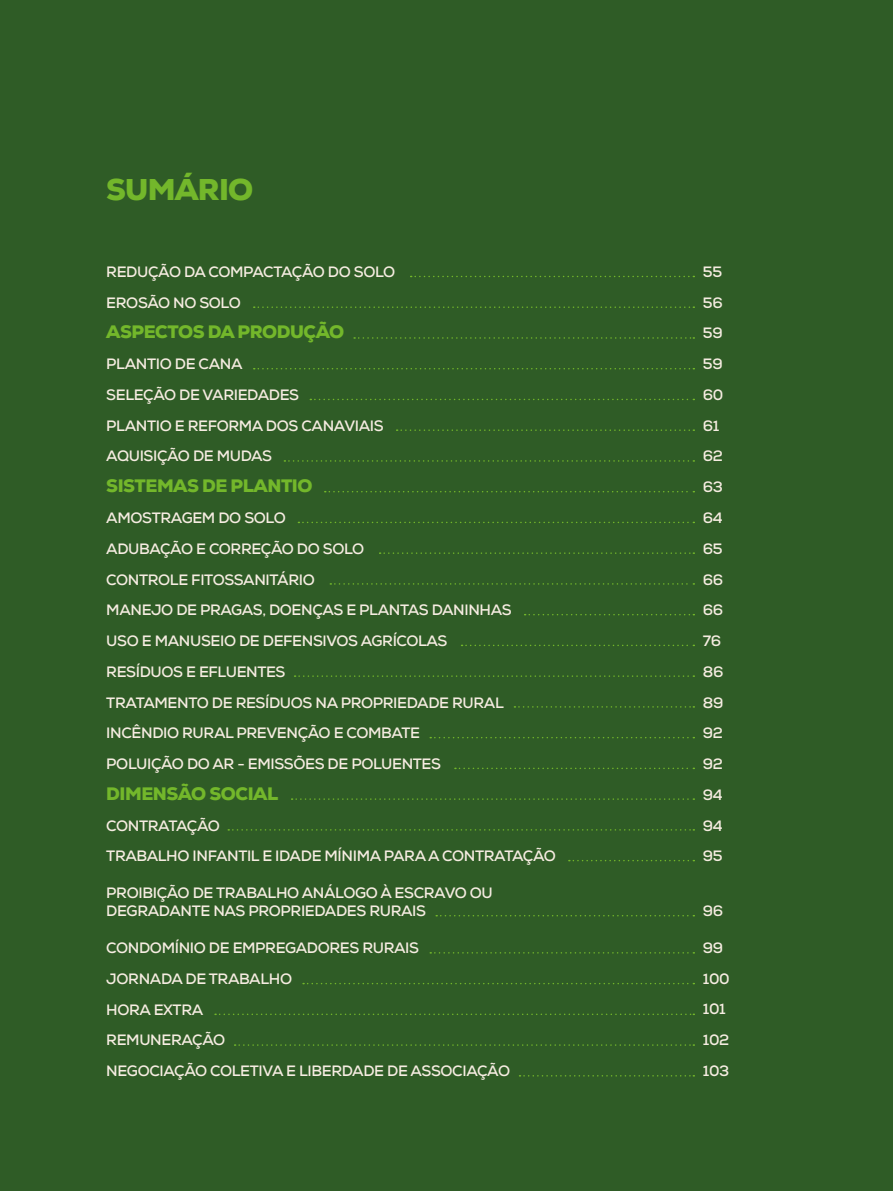
<style>
.page{position:relative;width:893px;height:1191px;background:#2f5c26}
.page>*{position:absolute;margin:0;border:0;box-sizing:border-box;transform-origin:0 0}
.t1{font:900 30px "Nexa";letter-spacing:-.025em;color:#73b72b}
.t2{font:900 18px "Nexa";letter-spacing:-.025em;color:#73b72b}
.t3{font:700 15px/30.8px "Nexa";letter-spacing:-.025em;color:#f6ece1}
</style>
<div class="page">
<svg style="left:411px;top:276px;width:283px;height:1px"></svg>
<svg style="left:310px;top:399px;width:384px;height:1px"></svg>
<svg style="left:330px;top:583px;width:364px;height:1px"></svg>
<svg style="left:455px;top:767px;width:239px;height:2px"></svg>
<svg style="left:430px;top:952px;width:264px;height:1px"></svg>
<svg style="left:254px;top:306px;width:440px;height:2px"></svg>
<svg style="left:397px;top:429px;width:297px;height:2px"></svg>
<svg style="left:525px;top:614px;width:169px;height:1px"></svg>
<svg style="left:292px;top:798px;width:402px;height:2px"></svg>
<svg style="left:303px;top:982px;width:391px;height:2px"></svg>
<svg style="left:354px;top:337px;width:340px;height:2px"></svg>
<svg style="left:298px;top:521px;width:396px;height:2px"></svg>
<svg style="left:514px;top:706px;width:180px;height:1px"></svg>
<svg style="left:284px;top:460px;width:410px;height:2px"></svg>
<svg style="left:462px;top:644px;width:232px;height:2px"></svg>
<svg style="left:228px;top:829px;width:466px;height:1px"></svg>
<svg style="left:215px;top:1013px;width:479px;height:2px"></svg>
<svg style="left:254px;top:368px;width:440px;height:1px"></svg>
<svg style="left:380px;top:552px;width:314px;height:2px"></svg>
<svg style="left:430px;top:737px;width:264px;height:1px"></svg>
<svg style="left:436px;top:915px;width:258px;height:1px"></svg>
<svg style="left:325px;top:491px;width:369px;height:1px"></svg>
<svg style="left:295px;top:675px;width:399px;height:2px"></svg>
<svg style="left:569px;top:860px;width:125px;height:1px"></svg>
<svg style="left:235px;top:1044px;width:459px;height:1px"></svg>
<svg style="left:519px;top:1075px;width:175px;height:1px"></svg>
<h1 class="t1" style="left:106px;top:170px;width:148px">SUMÁRIO</h1>
<p class="t3" style="left:106px;top:256px;width:291px">REDUÇÃO DA COMPACTAÇÃO DO SOLO<br>EROSÃO NO SOLO</p>
<p class="t2" style="left:106px;top:320px;width:240px">ASPECTOS DA PRODUÇÃO</p>
<p class="t3" style="left:106px;top:348px;width:279px">PLANTIO DE CANA<br>SELEÇÃO DE VARIEDADES<br>PLANTIO E REFORMA DOS CANAVIAIS<br>AQUISIÇÃO DE MUDAS</p>
<p class="t2" style="left:106px;top:474px;width:208px">SISTEMAS DE PLANTIO</p>
<p class="t3" style="left:106px;top:502px;width:407px">AMOSTRAGEM DO SOLO<br>ADUBAÇÃO E CORREÇÃO DO SOLO<br>CONTROLE FITOSSANITÁRIO<br>MANEJO DE PRAGAS, DOENÇAS E PLANTAS DANINHAS<br>USO E MANUSEIO DE DEFENSIVOS AGRÍCOLAS<br>RESÍDUOS E EFLUENTES<br>TRATAMENTO DE RESÍDUOS NA PROPRIEDADE RURAL<br>INCÊNDIO RURAL PREVENÇÃO E COMBATE<br>POLUIÇÃO DO AR - EMISSÕES DE POLUENTES</p>
<p class="t2" style="left:106px;top:782px;width:174px">DIMENSÃO SOCIAL</p>
<p class="t3" style="left:106px;top:810px;width:451px">CONTRATAÇÃO<br>TRABALHO INFANTIL E IDADE MÍNIMA PARA A CONTRATAÇÃO</p>
<p class="t3" style="left:106px;top:884px;width:388px;line-height:18px">PROIBIÇÃO DE TRABALHO ANÁLOGO À ESCRAVO OU<br>DEGRADANTE NAS PROPRIEDADES RURAIS</p>
<p class="t3" style="left:106px;top:932px;width:405px">CONDOMÍNIO DE EMPREGADORES RURAIS<br>JORNADA DE TRABALHO<br>HORA EXTRA<br>REMUNERAÇÃO<br>NEGOCIAÇÃO COLETIVA E LIBERDADE DE ASSOCIAÇÃO</p>
<p class="t3" style="left:703px;top:256px;width:22px">55<br>56<br>59<br>59<br>60<br>61<br>62<br>63<br>64<br>65<br>66<br>66<br>76<br>86<br>89<br>92<br>92<br>94<br>94<br>95</p>
<p class="t3" style="left:703px;top:895px;width:22px">96</p>
<p class="t3" style="left:703px;top:932px;width:28px">99<br>100<br>101<br>102<br>103</p>
</div>
